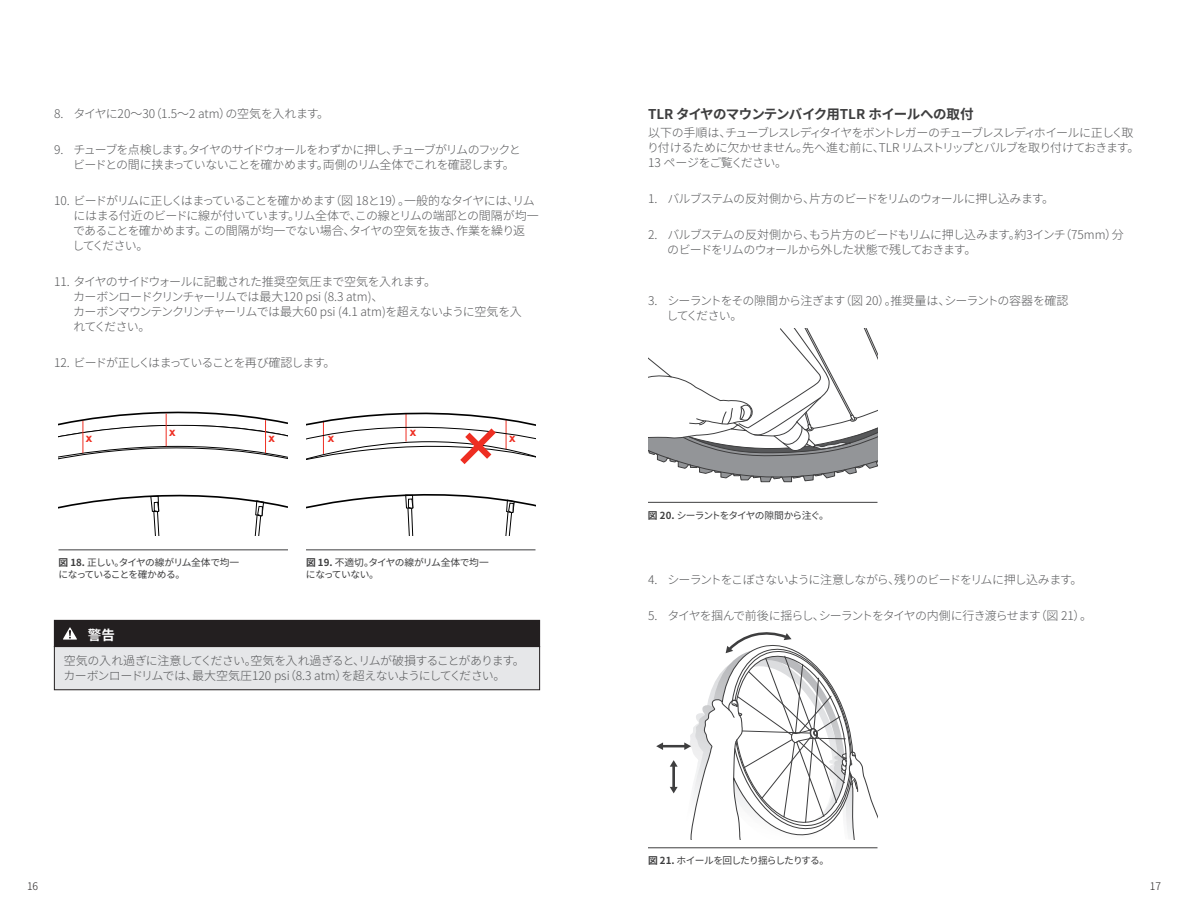
<style>
.page{position:relative;width:1188px;height:918px;background:#fff}
.page>*{position:absolute;margin:0;border:0;box-sizing:border-box;transform-origin:0 0}
.Subhead{font:700 13.5px "Source Han Sans JP";letter-spacing:-.03em;color:#3e3e3f}
.Warning{font:700 13.5px "Source Han Sans JP";color:#fff}
.Bullet___2nd_line_in{font:300 12px/15px "Source Han Sans JP";letter-spacing:-.065em;color:#57585a}
.Bullet___2nd_line_in-2{font:300 12px/15px "Source Han Sans JP";letter-spacing:-.045em;color:#57585a}
.Body{font:300 12px/15px "Source Han Sans JP";letter-spacing:-.065em;color:#57585a}
.Body-2{font:300 12px/15px "Source Han Sans JP";letter-spacing:-.045em;color:#57585a}
.Bullet___2nd_line_in-3{font:300 12px "Source Han Sans JP";letter-spacing:-.02em;color:#57585a}
.Bullet___2nd_line_in-4{font:300 12px "Source Han Sans JP";letter-spacing:-.085em;color:#57585a}
.t1{font:700 12px "Helvetica Neue LT Std";color:#ee2e22}
.t2{font:300 10.5px "Source Han Sans JP";color:#231f20}
.Figure_title{font:9.75px/11.2px "Source Han Sans JP";letter-spacing:-.075em;color:#3e3e3f}
.Figure_title-2{font:9.75px/11.2px "Source Han Sans JP";letter-spacing:-.035em;color:#3e3e3f}
.Figure_title-3{font:9.75px "Source Han Sans JP";letter-spacing:-.095em;color:#3e3e3f}
.s1{font-weight:700}
</style>
<div class="page">
<svg style="left:58px;top:494px;width:230px;height:41px"></svg>
<svg style="left:58px;top:411px;width:230px;height:49px"></svg>
<hr style="left:83px;top:421px;width:1px;height:32px;background:#ee2e22">
<hr style="left:166px;top:414px;width:1px;height:32px;background:#ee2e22">
<hr style="left:265px;top:420px;width:1px;height:33px;background:#ee2e22">
<hr style="left:58px;top:549px;width:230px;height:1px;background:#3e3e3f">
<svg style="left:306px;top:494px;width:230px;height:42px"></svg>
<hr style="left:306px;top:549px;width:230px;height:1px;background:#3e3e3f">
<svg style="left:306px;top:412px;width:230px;height:52px"></svg>
<div style="left:54px;top:646px;width:486px;height:44px;background:#e6e7e9"></div>
<div style="left:54px;top:646px;width:486px;height:44px;border:1px solid #231f20"></div>
<div style="left:54px;top:620px;width:486px;height:27px;background:#231f20"></div>
<svg style="left:63px;top:627px;width:14px;height:13px"></svg>
<svg style="left:648px;top:329px;width:230px;height:154px"></svg>
<hr style="left:648px;top:502px;width:229px;height:1px;background:#3e3e3f">
<hr style="left:662px;top:745px;width:23px;height:2px;background:#3e3e3f">
<svg style="left:656px;top:742px;width:7px;height:8px"></svg>
<svg style="left:670px;top:632px;width:208px;height:208px"></svg>
<hr style="left:648px;top:847px;width:230px;height:1px;background:#3e3e3f">
<p class="Bullet___2nd_line_in-3" style="left:54px;top:106px;width:277px">8. タイヤに20〜30（1.5〜2 atm）の空気を入れます。</p>
<p class="Bullet___2nd_line_in" style="left:73px;top:142px;width:450px;text-indent:-19px">9. チューブを点検します。タイヤのサイドウォールをわずかに押し、チューブがリムのフックとビードとの間に挟まっていないことを確かめます。両側のリム全体でこれを確認します。</p>
<p class="Bullet___2nd_line_in-2" style="left:73px;top:193px;width:468px;text-indent:-19px">10. ビードがリムに正しくはまっていることを確かめます（図 18と19）。一般的なタイヤには、リムにはまる付近のビードに線が付いています。リム全体で、この線とリムの端部との間隔が均一であることを確かめます。この間隔が均一でない場合、タイヤの空気を抜き、作業を繰り返してください。</p>
<p class="Bullet___2nd_line_in" style="left:73px;top:274px;width:450px;text-indent:-19px">11. タイヤのサイドウォールに記載された推奨空気圧まで空気を入れます。<br>カーボンロードクリンチャーリムでは最大120 psi (8.3 atm)、<br>カーボンマウンテンクリンチャーリムでは最大60 psi (4.1 atm)を超えないように空気を入れてください。</p>
<p class="Bullet___2nd_line_in-4" style="left:54px;top:355px;width:283px">12. ビードが正しくはまっていることを再び確認します。</p>
<p class="t1" style="left:86px;top:430px;width:8px">x</p>
<p class="t1" style="left:169px;top:424px;width:8px">x</p>
<p class="t1" style="left:410px;top:424px;width:8px">x</p>
<p class="t1" style="left:269px;top:430px;width:8px">x</p>
<p class="t1" style="left:509px;top:430px;width:8px">x</p>
<p class="t1" style="left:328px;top:430px;width:8px">x</p>
<p class="Figure_title" style="left:58px;top:557px;width:182px"><span class="s1">図 18.</span> 正しい。タイヤの線がリム全体で均一になっていることを確かめる。</p>
<p class="Warning" style="left:88px;top:627px;width:28px">警告</p>
<p class="Figure_title-2" style="left:306px;top:557px;width:184px"><span class="s1">図 19.</span> 不適切。タイヤの線がリム全体で均一になっていない。</p>
<p class="Body-2" style="left:63px;top:654px;width:463px">空気の入れ過ぎに注意してください。空気を入れ過ぎると、リムが破損することがあります。カーボンロードリムでは、最大空気圧120 psi（8.3 atm）を超えないようにしてください。</p>
<p class="Subhead" style="left:648px;top:106px;width:327px">TLR タイヤのマウンテンバイク用TLR ホイールへの取付</p>
<p class="Body" style="left:647px;top:125px;width:494px">以下の手順は、チューブレスレディタイヤをボントレガーのチューブレスレディホイールに正しく取り付けるために欠かせません。先へ進む前に、TLR リムストリップとバルブを取り付けておきます。<br>13 ページをご覧ください。</p>
<p class="Bullet___2nd_line_in" style="left:648px;top:191px;width:408px">1. バルブステムの反対側から、片方のビードをリムのウォールに押し込みます。</p>
<p class="Bullet___2nd_line_in" style="left:667px;top:227px;width:458px;text-indent:-19px">2. バルブステムの反対側から、もう片方のビードもリムに押し込みます。約3インチ（75mm）分のビードをリムのウォールから外した状態で残しておきます。</p>
<p class="Bullet___2nd_line_in" style="left:667px;top:293px;width:403px;text-indent:-19px">3. シーラントをその隙間から注ぎます（図 20）。推奨量は、シーラントの容器を確認してください。</p>
<p class="Figure_title-3" style="left:648px;top:510px;width:182px"><span class="s1">図 20.</span> シーラントをタイヤの隙間から注ぐ。</p>
<p class="Bullet___2nd_line_in" style="left:648px;top:572px;width:436px">4. シーラントをこぼさないように注意しながら、残りのビードをリムに押し込みます。</p>
<p class="Bullet___2nd_line_in" style="left:648px;top:608px;width:446px">5. タイヤを掴んで前後に揺らし、シーラントをタイヤの内側に行き渡らせます（図 21）。</p>
<p class="Figure_title" style="left:648px;top:855px;width:183px"><span class="s1">図 21.</span> ホイールを回したり揺らしたりする。</p>
<p class="t2" style="left:27px;top:881px;width:13px">16</p>
<p class="t2" style="left:1150px;top:881px;width:13px">17</p>
</div>
